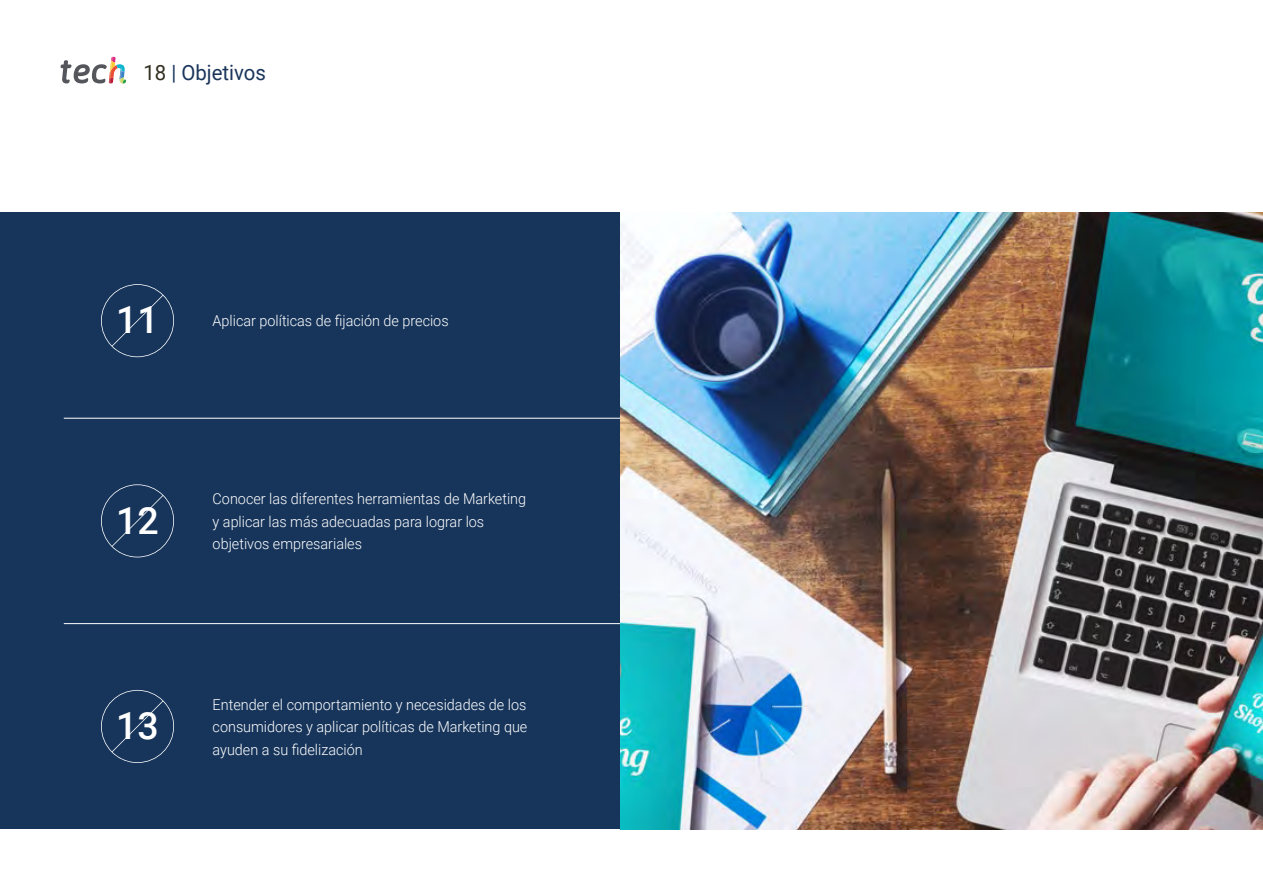
<style>
.page{position:relative;width:1263px;height:893px;background:#fff}
.page>*{position:absolute;margin:0;border:0;box-sizing:border-box;transform-origin:0 0}
.t1{font:500 37.5px "Roboto";color:#fff}
.t2{font:21px "Roboto";color:#1a355c}
.t3{font:300 15px/22.5px "Roboto";color:#fff;text-align:justify;scale:.96 1}
.s1{color:#312e20}
</style>
<div class="page">
<div style="left:0;top:213px;width:621px;height:616px;background:#17355b"></div>
<svg style="left:101px;top:284px;width:73px;height:73px"></svg>
<svg style="left:101px;top:690px;width:73px;height:73px"></svg>
<svg style="left:101px;top:484px;width:73px;height:73px"></svg>
<hr style="left:64px;top:418px;width:1199px;height:1px;background:#fff">
<hr style="left:64px;top:623px;width:1199px;height:1px;background:#fff">
<img style="left:621px;top:213px;width:642px;height:616px">
<svg style="left:61px;top:57px;width:65px;height:27px"></svg>
<h2 class="t2" style="left:144px;top:57px;width:124px"><span class="s1">18</span> | Objetivos</h2>
<h1 class="t1" style="left:116px;top:294px;width:44px">11</h1>
<p class="t3" style="left:213px;top:309px;width:247px">Aplicar políticas de fijación de precios</p>
<h1 class="t1" style="left:116px;top:494px;width:44px">12</h1>
<p class="t3" style="left:213px;top:487px;width:328px;text-align:left">Conocer las diferentes herramientas de Marketing y aplicar las más adecuadas para lograr los objetivos empresariales</p>
<h1 class="t1" style="left:116px;top:699px;width:44px">13</h1>
<p class="t3" style="left:213px;top:692px;width:329px">Entender el comportamiento y necesidades de los consumidores y aplicar políticas de Marketing que ayuden a su fidelización</p>
</div>
